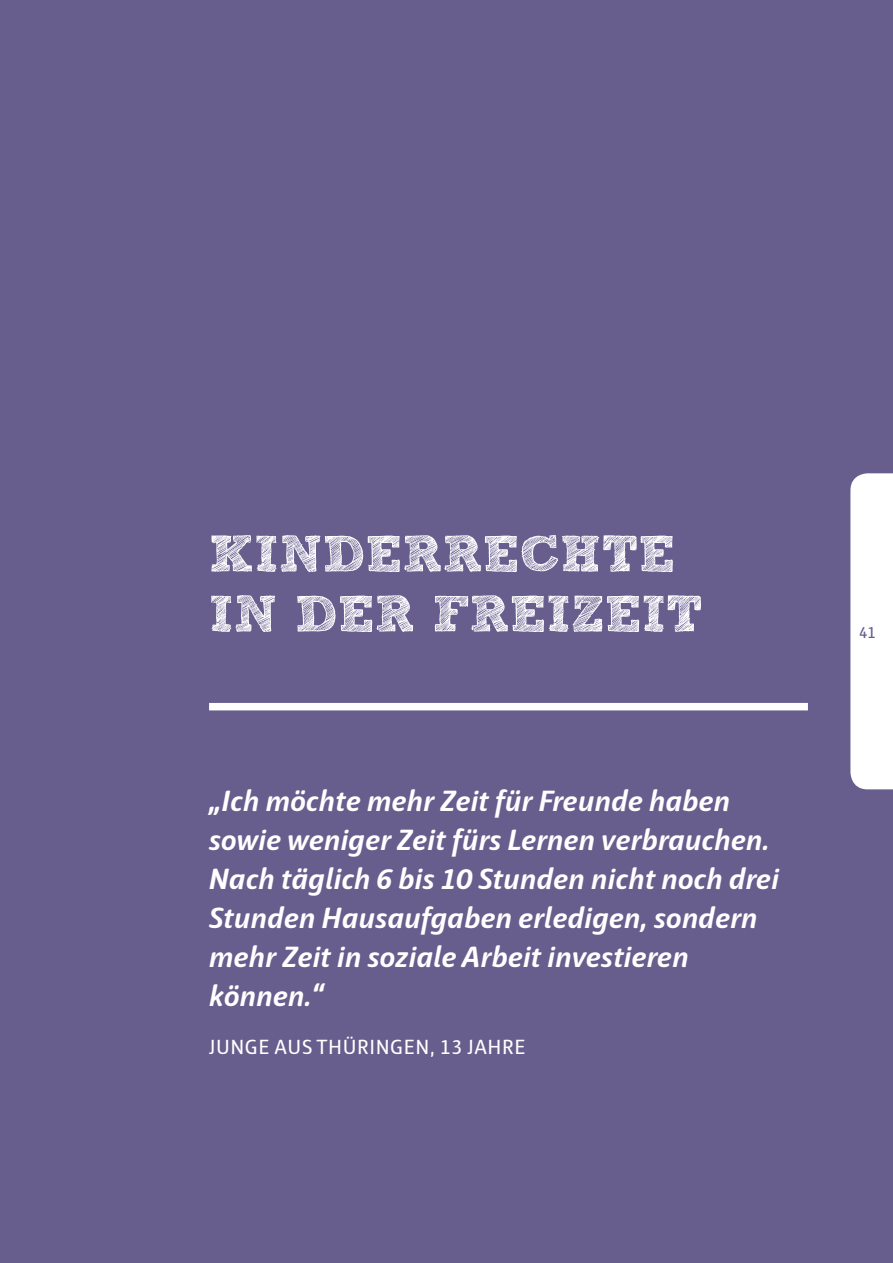
<style>
.page{position:relative;width:893px;height:1263px;background:#675e8d}
.page>*{position:absolute;margin:0;border:0;box-sizing:border-box;transform-origin:0 0}
.t1{font:italic 700 30px/39px "Haptic";color:#fff}
.t2{font:21px "Haptic";letter-spacing:.025em;color:#fff}
.t3{font:16.5px "Haptic";color:#675e8d}
</style>
<div class="page">
<svg style="left:211px;top:595px;width:490px;height:37px"></svg>
<svg style="left:211px;top:535px;width:462px;height:37px"></svg>
<div style="left:850px;top:473px;width:43px;height:316px;background:#fff"></div>
<div style="left:209px;top:703px;width:599px;height:7px;background:#fff"></div>
<p class="t1" style="left:209px;top:781px;width:572px">„Ich möchte mehr Zeit für Freunde haben sowie weniger Zeit fürs Lernen verbrauchen.<br>Nach täglich 6 bis 10 Stunden nicht noch drei Stunden Hausaufgaben erledigen, sondern mehr Zeit in soziale Arbeit investieren können.“</p>
<p class="t2" style="left:209px;top:1034px;width:315px">JUNGE AUS THÜRINGEN, 13 JAHRE</p>
<p class="t3" style="left:859px;top:623px;width:18px">41</p>
</div>
